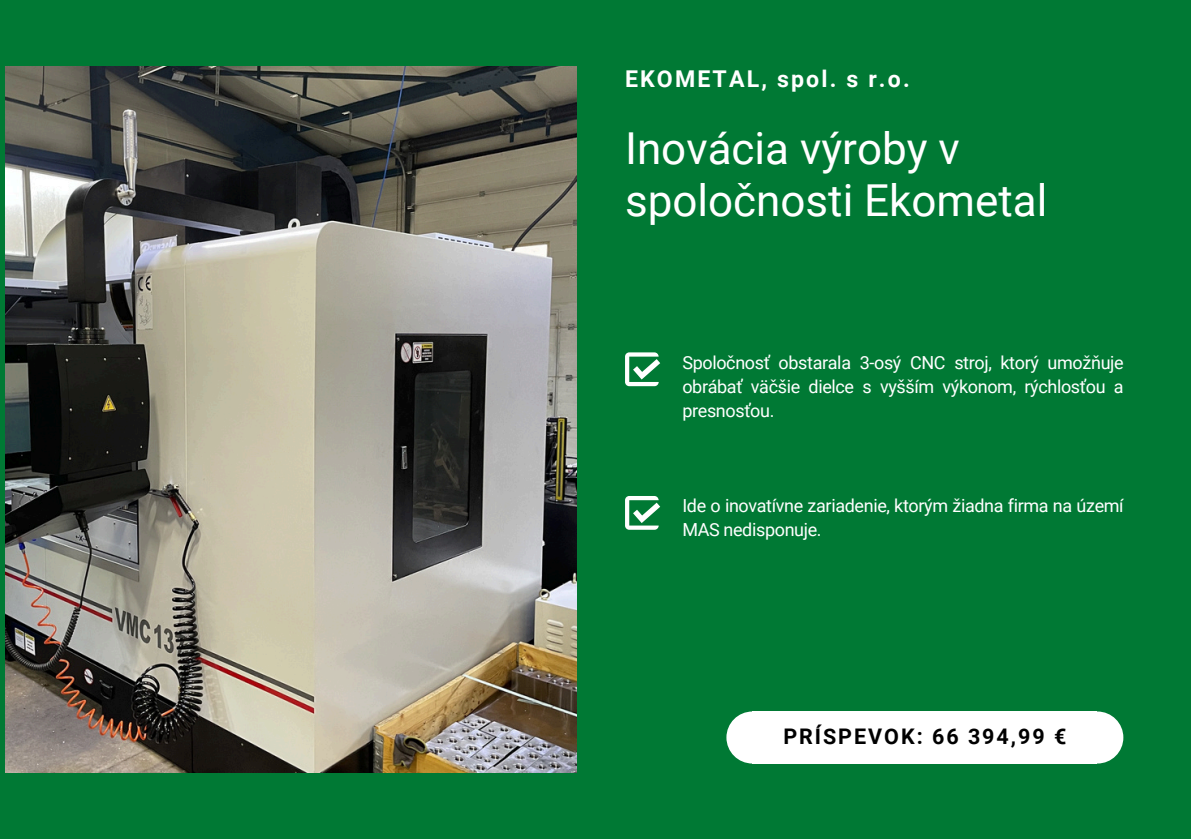
<style>
.page{position:relative;width:1191px;height:839px;background:#fff}
.page>*{position:absolute;margin:0;border:0;box-sizing:border-box;transform-origin:0 0}
.t1{font:44px/52.4px "Roboto";color:#fff}
.t2{font:700 23.2px "Roboto";letter-spacing:.09em;color:#fff}
.t3{font:700 21.4px "Roboto";letter-spacing:.09em;color:#000}
.t4{font:18px/24px "Roboto";letter-spacing:-.02em;color:#fff;text-align:justify}
</style>
<div class="page">
<div style="left:0;top:0;width:1191px;height:838px;background:#007934"></div>
<img style="left:5px;top:67px;width:572px;height:705px">
<div style="left:726px;top:711px;width:52px;height:52px;background:#fff;border-radius:50%"></div>
<div style="left:752px;top:711px;width:345px;height:52px;background:#fff"></div>
<div style="left:1071px;top:711px;width:52px;height:52px;background:#fff;border-radius:50%"></div>
<svg style="left:625px;top:352px;width:33px;height:34px"></svg>
<svg style="left:633px;top:359px;width:27px;height:20px"></svg>
<svg style="left:625px;top:496px;width:33px;height:33px"></svg>
<svg style="left:633px;top:502px;width:27px;height:21px"></svg>
<p class="t2" style="left:625px;top:62px;width:286px">EKOMETAL, spol. s r.o.</p>
<h1 class="t1" style="left:625px;top:120px;width:424px">Inovácia výroby v spoločnosti Ekometal</h1>
<p class="t4" style="left:682px;top:349px;width:443px">Spoločnosť obstarala 3-osý CNC stroj, ktorý umožňuje obrábať väčšie dielce s vyšším výkonom, rýchlosťou a presnosťou.</p>
<p class="t4" style="left:682px;top:493px;width:443px">Ide o inovatívne zariadenie, ktorým žiadna firma na území<br>MAS nedisponuje.</p>
<p class="t3" style="left:783px;top:721px;width:285px">PRÍSPEVOK: 66 394,99 €</p>
</div>
